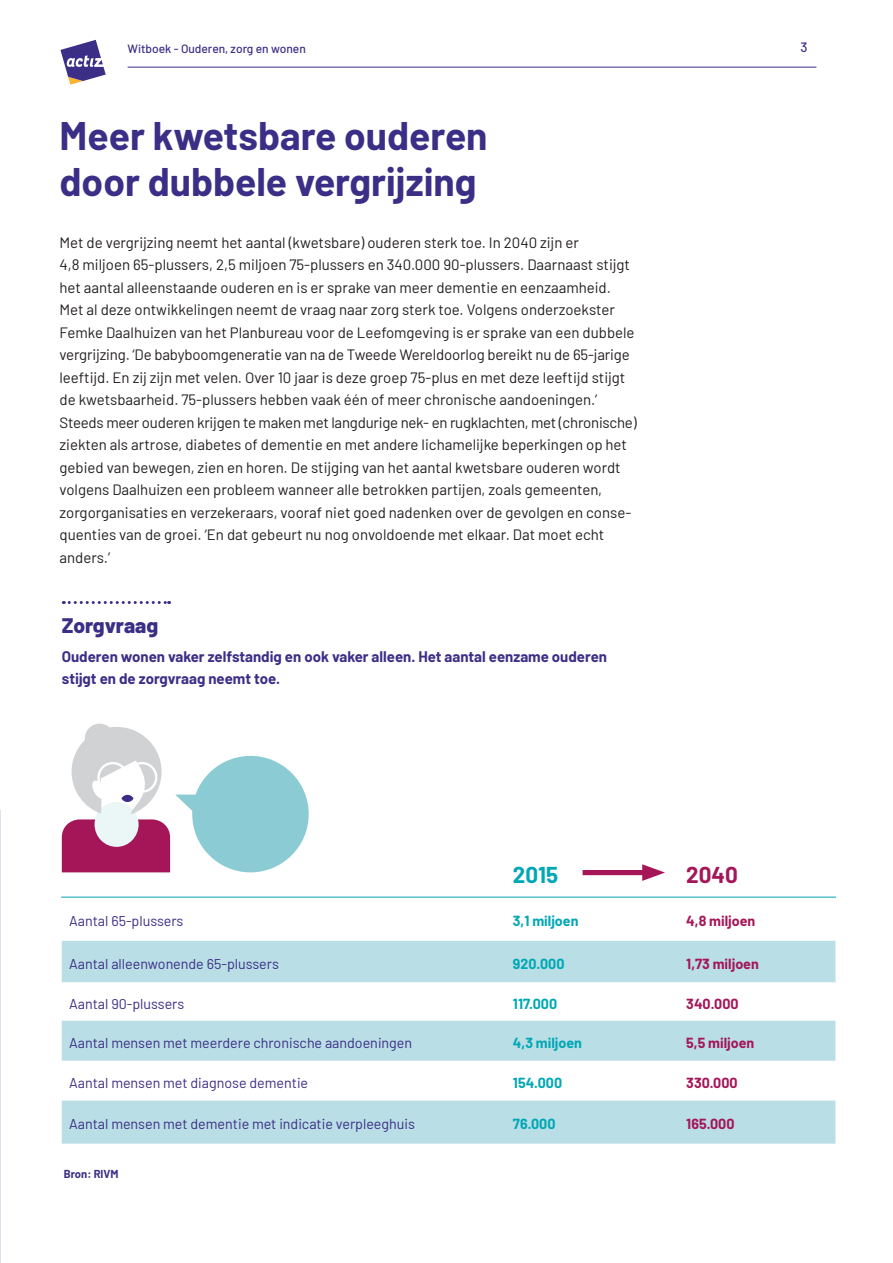
<style>
.page{position:relative;width:893px;height:1263px;background:#fff}
.page>*{position:absolute;margin:0;border:0;box-sizing:border-box;transform-origin:0 0}
.Titel_64pt{font:700 39px "Barlow";color:#3b2e86}
.Koppen{font:700 22.5px "Barlow";color:#00a7b5}
.Koppen-2{font:700 22.5px "Barlow";color:#a41658}
.Koppen-3{font:800 21px "Barlow";color:#3b2e86}
.Platte_tekst{font:15px/22.5px "Barlow";color:#231f20}
.Koppen-4{font:700 15px/22.5px "Barlow";color:#3b2e86}
.t1{font:14.25px "Barlow";color:#3b2e86}
.t2{font:700 14.25px "Barlow";color:#a41658}
.t3{font:700 14.25px "Barlow";color:#00a7b5}
.t4{font:500 13.5px "Barlow";color:#3b2e86}
.t5{font:500 12px "Barlow";color:#3b2e86}
.Koppen-5{font:700 11.25px "Barlow";color:#3b2e86}
</style>
<div class="page">
<svg style="left:60px;top:40px;width:46px;height:45px"></svg>
<hr style="left:128px;top:67px;width:688px;height:1px;background:#3b2e86">
<svg style="left:62px;top:941px;width:773px;height:202px;fill:#b9dee5"></svg>
<div style="left:583px;top:870px;width:68px;height:5px;background:#a41658"></div>
<svg style="left:642px;top:864px;width:23px;height:17px"></svg>
<hr style="left:61px;top:897px;width:775px;height:1px;background:#00a7b5">
<div style="left:192px;top:756px;width:117px;height:116px;background:#8bccd4;border-radius:50%"></div>
<svg style="left:62px;top:724px;width:137px;height:148px"></svg>
<svg style="left:63px;top:601px;width:107px;height:3px"></svg>
<p class="t5" style="left:128px;top:39px;width:180px">Witboek - Ouderen, zorg en wonen</p>
<p class="Titel_64pt" style="left:60px;top:107px;width:430px">Meer kwetsbare ouderen</p>
<p class="Titel_64pt" style="left:60px;top:153px;width:419px">door dubbele vergrijzing</p>
<p class="Platte_tekst" style="left:60px;top:230px;width:521px">Met de vergrijzing neemt het aantal (kwetsbare) ouderen sterk toe. In 2040 zijn er</p>
<p class="Platte_tekst" style="left:60px;top:252px;width:579px">4,8 miljoen 65-plussers, 2,5 miljoen 75-plussers en 340.000 90-plussers. Daarnaast stijgt het aantal alleenstaande ouderen en is er sprake van meer dementie en eenzaamheid.<br>Met al deze ontwikkelingen neemt de vraag naar zorg sterk toe. Volgens onderzoekster Femke Daalhuizen van het Planbureau voor de Leefomgeving is er sprake van een dubbele vergrijzing. ‘De babyboomgeneratie van na de Tweede Wereldoorlog bereikt nu de 65-jarige leeftijd. En zij zijn met velen. Over 10 jaar is deze groep 75-plus en met deze leeftijd stijgt de kwetsbaarheid. 75-plussers hebben vaak één of meer chronische aandoeningen.’ Steeds meer ouderen krijgen te maken met langdurige nek- en rugklachten, met (chronische) ziekten als artrose, diabetes of dementie en met andere lichamelijke beperkingen op het gebied van bewegen, zien en horen. De stijging van het aantal kwetsbare ouderen wordt volgens Daalhuizen een probleem wanneer alle betrokken partijen, zoals gemeenten, zorgorganisaties en verzekeraars, vooraf niet goed nadenken over de gevolgen en conse&shy;quenties van de groei. ‘En dat gebeurt nu nog onvoldoende met elkaar. Dat moet echt anders.’</p>
<p class="Koppen-3" style="left:62px;top:610px;width:98px">Zorgvraag</p>
<p class="Koppen-4" style="left:62px;top:644px;width:547px">Ouderen wonen vaker zelfstandig en ook vaker alleen. Het aantal eenzame ouderen stijgt en de zorgvraag neemt toe.</p>
<p class="t4" style="left:800px;top:37px;width:9px">3</p>
<p class="Koppen" style="left:513px;top:859px;width:47px">2015</p>
<p class="Koppen-2" style="left:686px;top:859px;width:53px">2040</p>
<p class="t1" style="left:69px;top:911px;width:116px">Aantal 65-plussers</p>
<p class="t3" style="left:513px;top:911px;width:67px">3,1 miljoen</p>
<p class="t2" style="left:686px;top:911px;width:71px">4,8 miljoen</p>
<p class="t1" style="left:69px;top:953px;width:211px">Aantal alleenwonende 65-plussers</p>
<p class="t3" style="left:513px;top:953px;width:53px">920.000</p>
<p class="t2" style="left:686px;top:953px;width:74px">1,73 miljoen</p>
<p class="t1" style="left:69px;top:993px;width:117px">Aantal 90-plussers</p>
<p class="t3" style="left:513px;top:993px;width:46px">117.000</p>
<p class="t2" style="left:686px;top:993px;width:54px">340.000</p>
<p class="t1" style="left:69px;top:1032px;width:345px">Aantal mensen met meerdere chronische aandoeningen</p>
<p class="t3" style="left:513px;top:1032px;width:71px">4,3 miljoen</p>
<p class="t2" style="left:686px;top:1032px;width:70px">5,5 miljoen</p>
<p class="t1" style="left:69px;top:1072px;width:241px">Aantal mensen met diagnose dementie</p>
<p class="t3" style="left:513px;top:1072px;width:51px">154.000</p>
<p class="t2" style="left:686px;top:1072px;width:53px">330.000</p>
<p class="t1" style="left:69px;top:1114px;width:347px">Aantal mensen met dementie met indicatie verpleeghuis</p>
<p class="t3" style="left:513px;top:1113px;width:44px">76.000</p>
<p class="t2" style="left:686px;top:1113px;width:50px">165.000</p>
<p class="Koppen-5" style="left:64px;top:1166px;width:56px">Bron: RIVM</p>
</div>
